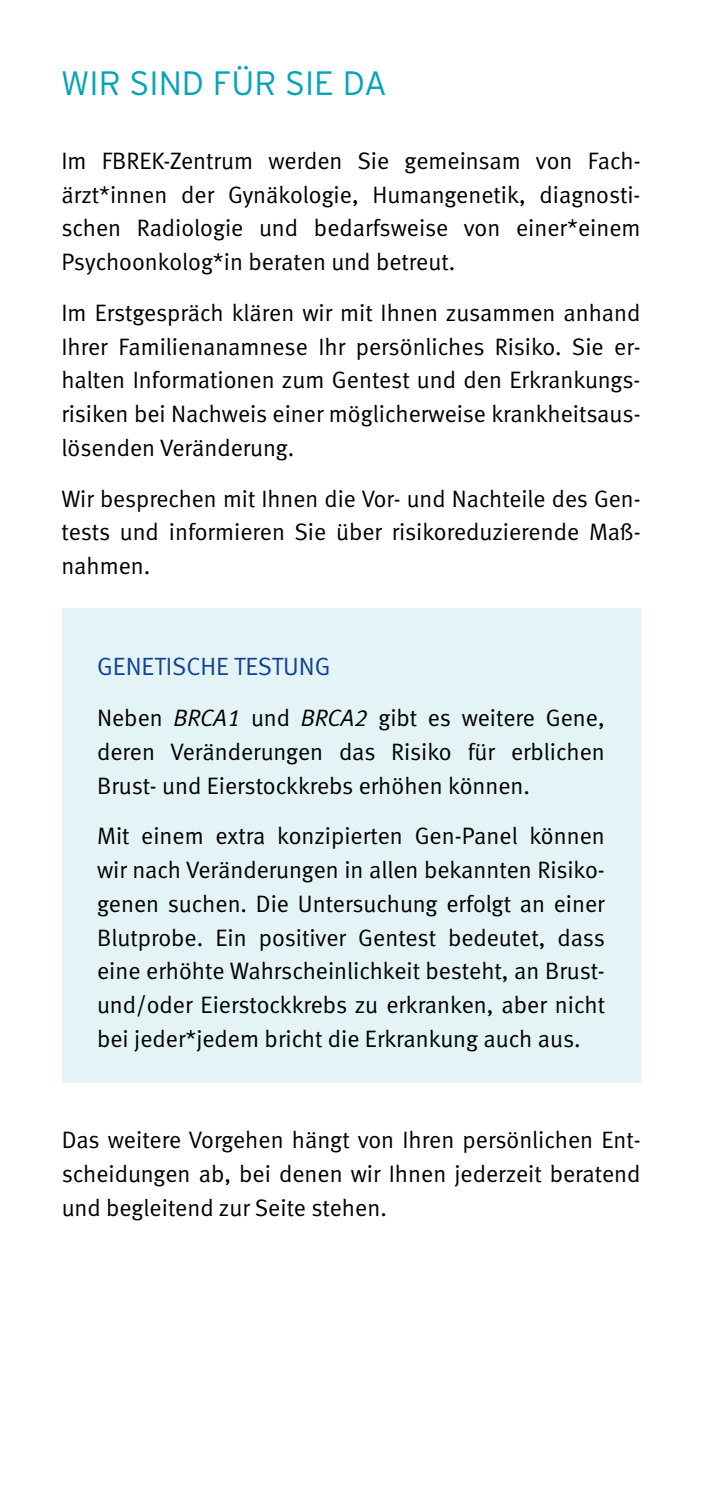
<style>
.page{position:relative;width:702px;height:1489px;background:#fff}
.page>*{position:absolute;margin:0;border:0;box-sizing:border-box;transform-origin:0 0}
.t1{font:300 33.75px "Interstate";color:#00a4b7}
.t2{font:25px "Meta Normal LF";color:#134395}
.t3{font:23.75px/33.8px "Meta Normal LF";color:#000;text-align:justify}
.s1{font-style:italic}
</style>
<div class="page">
<div style="left:62px;top:608px;width:578px;height:474px;background:#e3f3f6"></div>
<h1 class="t1" style="left:61px;top:64px;width:328px">WIR SIND FÜR SIE DA</h1>
<p class="t3" style="left:61px;top:143px;width:580px">Im FBREK-Zentrum werden Sie gemeinsam von Fach&shy;ärzt*innen der Gynäkologie, Humangenetik, diagnosti&shy;schen Radiologie und bedarfsweise von einer*einem Psychoonkolog*in beraten und betreut.</p>
<p class="t3" style="left:61px;top:295px;width:580px">Im Erstgespräch klären wir mit Ihnen zusammen anhand Ihrer Familienanamnese Ihr persönliches Risiko. Sie er&shy;halten Informationen zum Gentest und den Erkrankungs&shy;risiken bei Nachweis einer möglicherweise krankheitsaus&shy;lösenden Veränderung.</p>
<p class="t3" style="left:61px;top:481px;width:580px">Wir besprechen mit Ihnen die Vor- und Nachteile des Gen&shy;tests und informieren Sie über risikoreduzierende Maß&shy;nahmen.</p>
<p class="t2" style="left:97px;top:652px;width:235px">GENETISCHE TESTUNG</p>
<p class="t3" style="left:97px;top:700px;width:509px">Neben <span class="s1">BRCA1</span> und <span class="s1">BRCA2</span> gibt es weitere Gene, deren Veränderungen das Risiko für erblichen Brust- und Eierstockkrebs erhöhen können.</p>
<p class="t3" style="left:97px;top:818px;width:509px">Mit einem extra konzipierten Gen-Panel können wir nach Veränderungen in allen bekannten Risiko&shy;genen suchen. Die Untersuchung erfolgt an einer Blutprobe. Ein positiver Gentest bedeutet, dass eine erhöhte Wahrscheinlichkeit besteht, an Brust&shy;und/oder Eierstockkrebs zu erkranken, aber nicht bei jeder*jedem bricht die Erkrankung auch aus.</p>
<p class="t3" style="left:62px;top:1122px;width:580px">Das weitere Vorgehen hängt von Ihren persönlichen Ent&shy;scheidungen ab, bei denen wir Ihnen jederzeit beratend und begleitend zur Seite stehen.</p>
</div>
